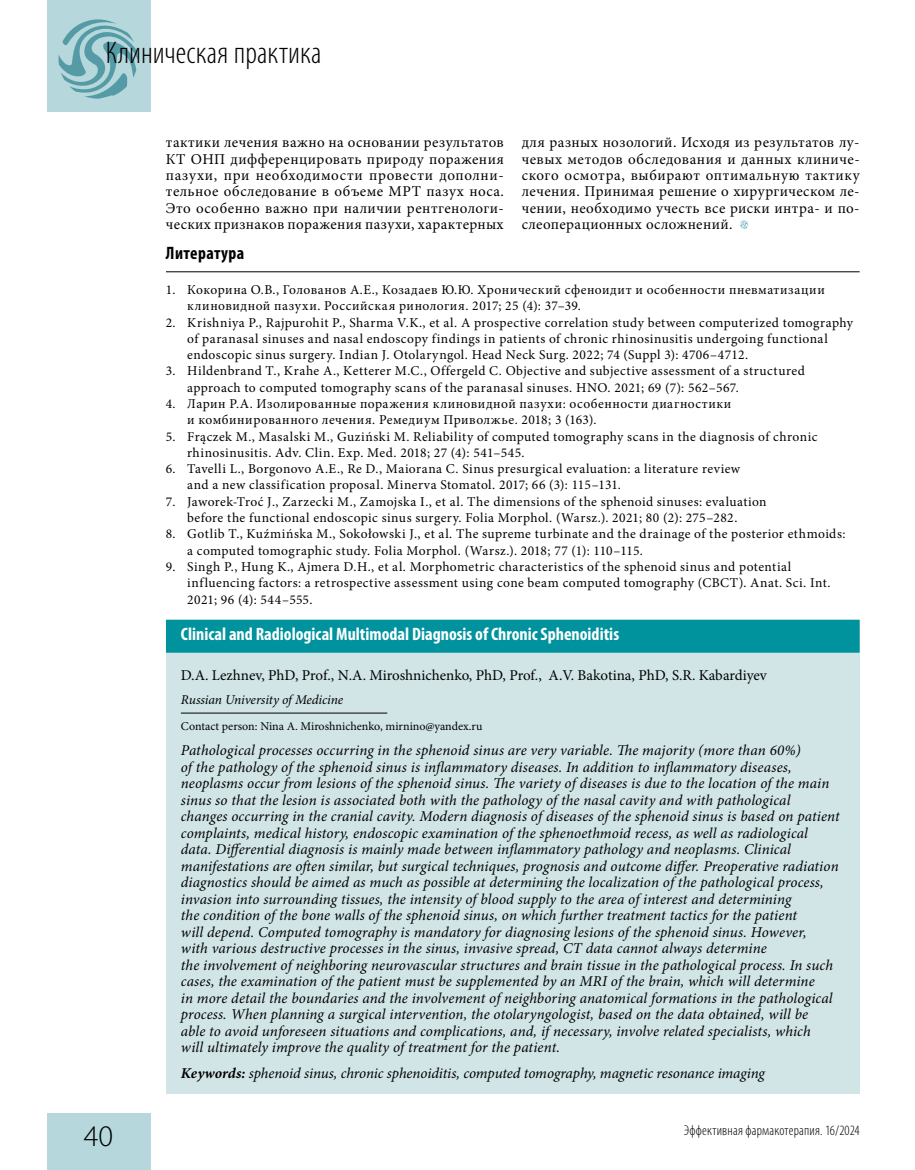
<style>
.page{position:relative;width:915px;height:1170px;background:#fff}
.page>*{position:absolute;margin:0;border:0;box-sizing:border-box;transform-origin:0 0}
.t1{font:300 condensed 31.5px "Myriad Pro";letter-spacing:.005em;color:#000}
.t2{font:300 30px "Myriad Pro";color:#000}
.t3{font:700 condensed 18px "Myriad Pro";color:#fff}
.t4{font:700 condensed 18px "Myriad Pro";letter-spacing:.025em;color:#000}
.t5{font:italic 15px/16.5px "Minion Pro";letter-spacing:.005em;color:#000}
.t6{font:15px/16.2px "Minion Pro";letter-spacing:.02em;color:#000;text-align:justify}
.t7{font:15px "Minion Pro";letter-spacing:-.005em;color:#000}
.t8{font:300 condensed 14.25px "Myriad Pro";letter-spacing:.015em;color:#000}
.t9{font:13.5px/16.4px "Minion Pro";letter-spacing:.035em;color:#000}
.t10{font:italic 13.5px "Minion Pro";letter-spacing:-.01em;color:#000}
.t11{font:12px "Minion Pro";color:#000}
.s1{font-weight:700}
</style>
<div class="page">
<div style="left:47px;top:0;width:103px;height:111px;background:#b6d7db"></div>
<div style="left:47px;top:1113px;width:103px;height:56px;background:#b6d7db"></div>
<svg style="left:58px;top:19px;width:80px;height:80px"></svg>
<svg style="left:739px;top:220px;width:9px;height:9px"></svg>
<hr style="left:166px;top:271px;width:693px;height:1px;background:#000">
<div style="left:166px;top:619px;width:693px;height:474px;background:#d1e5e7"></div>
<div style="left:166px;top:619px;width:693px;height:33px;background:#00939e"></div>
<hr style="left:181px;top:712px;width:206px;height:1px;background:#000">
<h1 class="t1" style="left:106px;top:34px;width:217px">Клиническая практика</h1>
<p class="t6" style="left:166px;top:135px;width:339px">тактики лечения важно на основании результатов КТ ОНП дифференцировать природу поражения пазухи, при необходимости провести дополни&shy;тельное обследование в объеме МРТ пазух носа.<br>Это особенно важно при наличии рентгенологи&shy;ческих признаков поражения пазухи, характерных</p>
<p class="t6" style="left:521px;top:135px;width:339px">для разных нозологий. Исходя из результатов лу&shy;чевых методов обследования и данных клиниче&shy;ского осмотра, выбирают оптимальную тактику лечения. Принимая решение о хирургическом ле&shy;чении, необходимо учесть все риски интра- и по&shy;слеоперационных осложнений.</p>
<p class="t4" style="left:166px;top:241px;width:80px">Литература</p>
<p class="t9" style="left:187px;top:281px;width:639px;text-indent:-21px">1. Кокорина О.В., Голованов А.Е., Козадаев Ю.Ю. Хронический сфеноидит и особенности пневматизации клиновидной пазухи. Российская ринология. 2017; 25 (4): 37–39.</p>
<p class="t9" style="left:187px;top:314px;width:667px;text-indent:-21px">2. Krishniya P., Rajpurohit P., Sharma V.K., et al. A prospective correlation study between computerized tomography of paranasal sinuses and nasal endoscopy findings in patients of chronic rhinosinusitis undergoing functional endoscopic sinus surgery. Indian J. Otolaryngol. Head Neck Surg. 2022; 74 (Suppl 3): 4706–4712.</p>
<p class="t9" style="left:187px;top:363px;width:619px;text-indent:-21px">3. Hildenbrand T., Krahe A., Ketterer M.C., Offergeld C. Objective and subjective assessment of a structured approach to computed tomography scans of the paranasal sinuses. HNO. 2021; 69 (7): 562–567.</p>
<p class="t9" style="left:187px;top:395px;width:545px;text-indent:-21px">4. Ларин Р.А. Изолированные поражения клиновидной пазухи: особенности диагностики и комбинированного лечения. Ремедиум Приволжье. 2018; 3 (163).</p>
<p class="t9" style="left:187px;top:428px;width:631px;text-indent:-21px">5. Frączek M., Masalski M., Guziński M. Reliability of computed tomography scans in the diagnosis of chronic rhinosinusitis. Adv. Clin. Exp. Med. 2018; 27 (4): 541–545.</p>
<p class="t9" style="left:187px;top:460px;width:554px;text-indent:-21px">6. Tavelli L., Borgonovo A.E., Re D., Maiorana C. Sinus presurgical evaluation: a literature review and a new classification proposal. Minerva Stomatol. 2017; 66 (3): 115–131.</p>
<p class="t9" style="left:166px;top:493px;width:602px;text-align:center">7. Jaworek-Troć J., Zarzecki M., Zamojska I., et al. The dimensions of the sphenoid sinuses: evaluation before the functional endoscopic sinus surgery. Folia Morphol. (Warsz.). 2021; 80 (2): 275–282.</p>
<p class="t9" style="left:187px;top:526px;width:659px;text-indent:-21px">8. Gotlib T., Kuźmińska M., Sokołowski J., et al. The supreme turbinate and the drainage of the posterior ethmoids: a computed tomographic study. Folia Morphol. (Warsz.). 2018; 77 (1): 110–115.</p>
<p class="t9" style="left:187px;top:558px;width:644px;text-indent:-21px">9. Singh P., Hung K., Ajmera D.H., et al. Morphometric characteristics of the sphenoid sinus and potential influencing factors: a retrospective assessment using cone beam computed tomography (CBCT). Anat. Sci. Int.<br>2021; 96 (4): 544–555.</p>
<p class="t3" style="left:181px;top:622px;width:439px">Clinical and Radiological Multimodal Diagnosis of Chronic Sphenoiditis</p>
<p class="t7" style="left:181px;top:665px;width:587px">D.A. Lezhnev, PhD, Prof., N.A. Miroshnichenko, PhD, Prof., A.V. Bakotina, PhD, S.R. Kabardiyev</p>
<p class="t10" style="left:181px;top:690px;width:164px">Russian University of Medicine</p>
<p class="t11" style="left:181px;top:718px;width:303px">Contact person: Nina A. Miroshnichenko, mirnino@yandex.ru</p>
<p class="t5" style="left:181px;top:742px;width:660px">Pathological processes occurring in the sphenoid sinus are very variable. The majority (more than 60%)<br>of the pathology of the sphenoid sinus is inflammatory diseases. In addition to inflammatory diseases, neoplasms occur from lesions of the sphenoid sinus. The variety of diseases is due to the location of the main sinus so that the lesion is associated both with the pathology of the nasal cavity and with pathological changes occurring in the cranial cavity. Modern diagnosis of diseases of the sphenoid sinus is based on patient complaints, medical history, endoscopic examination of the sphenoethmoid recess, as well as radiological data. Differential diagnosis is mainly made between inflammatory pathology and neoplasms. Clinical manifestations are often similar, but surgical techniques, prognosis and outcome differ. Preoperative radiation diagnostics should be aimed as much as possible at determining the localization of the pathological process, invasion into surrounding tissues, the intensity of blood supply to the area of interest and determining<br>the condition of the bone walls of the sphenoid sinus, on which further treatment tactics for the patient<br>will depend. Computed tomography is mandatory for diagnosing lesions of the sphenoid sinus. However,<br>with various destructive processes in the sinus, invasive spread, CT data cannot always determine<br>the involvement of neighboring neurovascular structures and brain tissue in the pathological process. In such cases, the examination of the patient must be supplemented by an MRI of the brain, which will determine<br>in more detail the boundaries and the involvement of neighboring anatomical formations in the pathological process. When planning a surgical intervention, the otolaryngologist, based on the data obtained, will be<br>able to avoid unforeseen situations and complications, and, if necessary, involve related specialists, which<br>will ultimately improve the quality of treatment for the patient.</p>
<p class="t5" style="left:181px;top:1064px;width:585px"><span class="s1">Keywords:</span> sphenoid sinus, chronic sphenoiditis, computed tomography, magnetic resonance imaging</p>
<h2 class="t2" style="left:84px;top:1119px;width:31px">40</h2>
<p class="t8" style="left:683px;top:1121px;width:177px">Эффективная фармакотерапия. 16/2024</p>
</div>
